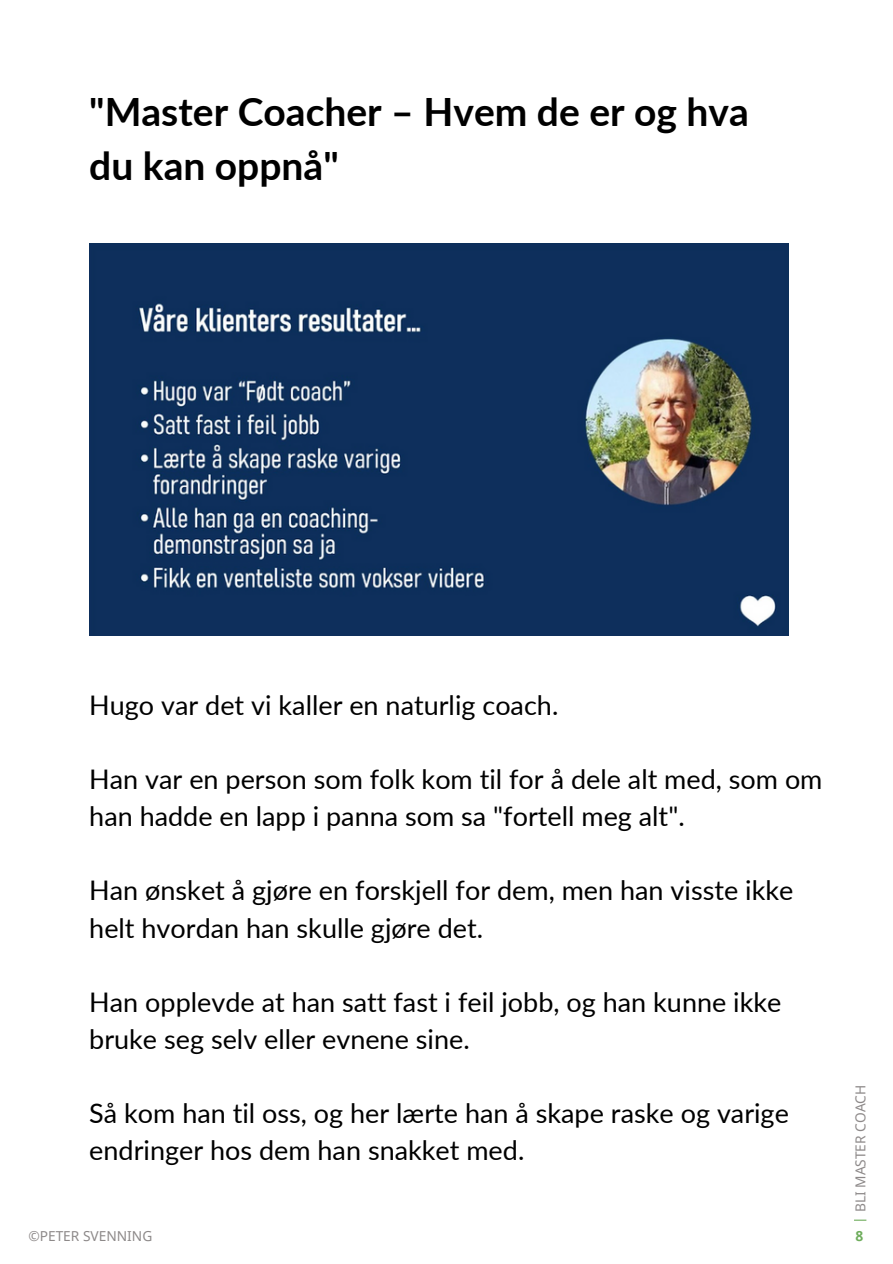
<style>
.page{position:relative;width:893px;height:1264px;background:#fff}
.page>*{position:absolute;margin:0;border:0;box-sizing:border-box;transform-origin:0 0}
.t1{font:700 39px/54px "Lato";color:#000}
.t2{font:27px/37px "Lato";color:#000}
.t3{font:13.65px "Noto Sans";color:#8d8989}
.t4{font:700 13.65px "Noto Sans";color:#6ead5c}
</style>
<div class="page">
<svg style="left:854px;top:1219px;width:12px;height:1px"></svg>
<img style="left:89px;top:243px;width:699px;height:393px">
<p class="t1" style="left:89px;top:84px;width:661px">"Master Coacher – Hvem de er og hva du kan oppnå"</p>
<p class="t2" style="left:89px;top:686px;width:470px">Hugo var det vi kaller en naturlig coach.</p>
<p class="t2" style="left:89px;top:760px;width:734px">Han var en person som folk kom til for å dele alt med, som om han hadde en lapp i panna som sa "fortell meg alt".</p>
<p class="t2" style="left:89px;top:871px;width:705px">Han ønsket å gjøre en forskjell for dem, men han visste ikke helt hvordan han skulle gjøre det.</p>
<p class="t2" style="left:89px;top:982px;width:693px">Han opplevde at han satt fast i feil jobb, og han kunne ikke bruke seg selv eller evnene sine.</p>
<p class="t2" style="left:89px;top:1094px;width:701px">Så kom han til oss, og her lærte han å skape raske og varige endringer hos dem han snakket med.</p>
<p class="t3" style="left:850px;top:1212px;width:129px;rotate:-90deg">BLI MASTER COACH</p>
<p class="t3" style="left:28px;top:1226px;width:125px">©PETER SVENNING</p>
<p class="t4" style="left:855px;top:1226px;width:9px">8</p>
</div>
